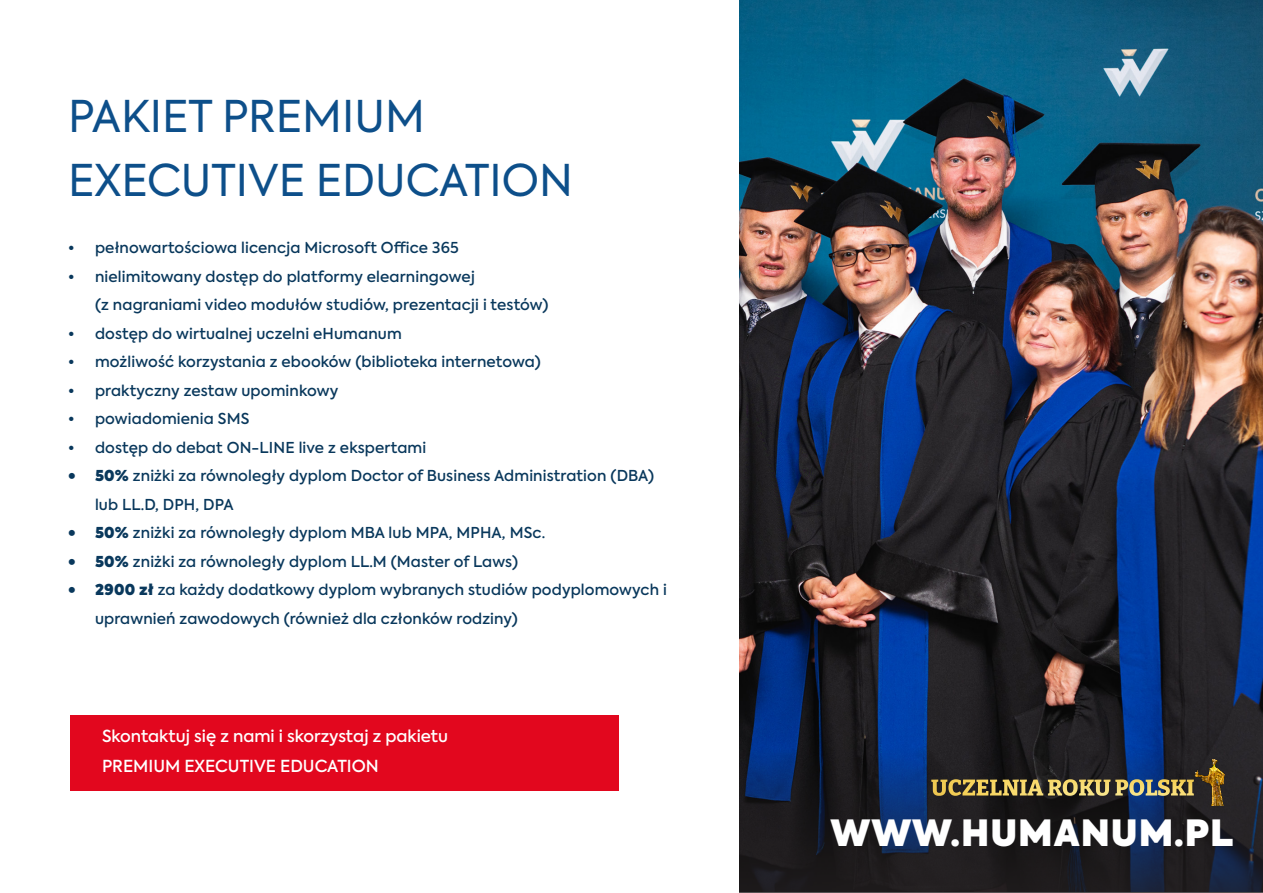
<style>
.page{position:relative;width:1263px;height:893px;background:#fff}
.page>*{position:absolute;margin:0;border:0;box-sizing:border-box;transform-origin:0 0}
.t1{font:43.5px/64.5px "Axiforma";color:#0d4f8a}
.t2{font:800 36px "Axiforma";letter-spacing:.025em;color:#fff}
.t3{font:500 16.5px/30px "Axiforma";color:#fff}
.t4{font:500 15px/28.5px "Axiforma";letter-spacing:.01em;color:#09385c}
.s1{font-weight:800}
</style>
<div class="page">
<div style="left:70px;top:715px;width:549px;height:75px;background:#e2071e"></div>
<img style="left:740px;top:0;width:523px;height:697px">
<svg style="left:740px;top:697px;width:523px;height:196px;background:#1a2133"></svg>
<svg style="left:948px;top:779px;width:222px;height:17px;background:#8a7e4e"></svg>
<img style="left:1195px;top:759px;width:29px;height:47px">
<h1 class="t1" style="left:68px;top:85px;width:506px">PAKIET PREMIUM<br>EXECUTIVE EDUCATION</h1>
<p class="t4" style="left:68px;top:234px;width:392px">• pełnowartościowa licencja Microsoft Office 365</p>
<p class="t4" style="left:95px;top:262px;width:455px;text-indent:-27px">• nielimitowany dostęp do platformy elearningowej<br>(z nagraniami video modułów studiów, prezentacji i testów)</p>
<p class="t4" style="left:68px;top:319px;width:335px">• dostęp do wirtualnej uczelni eHumanum</p>
<p class="t4" style="left:68px;top:348px;width:474px">• możliwość korzystania z ebooków (biblioteka internetowa)</p>
<p class="t4" style="left:68px;top:376px;width:272px">• praktyczny zestaw upominkowy</p>
<p class="t4" style="left:68px;top:405px;width:183px">• powiadomienia SMS</p>
<p class="t4" style="left:68px;top:433px;width:360px">• dostęp do debat ON-LINE live z ekspertami</p>
<p class="t4" style="left:95px;top:462px;width:561px;text-indent:-27px"><span class="s1">• 50%</span> zniżki za równoległy dyplom Doctor of Business Administration (DBA) lub LL.D, DPH, DPA</p>
<p class="t4" style="left:68px;top:519px;width:479px"><span class="s1">• 50%</span> zniżki za równoległy dyplom MBA lub MPA, MPHA, MSc.</p>
<p class="t4" style="left:68px;top:547px;width:451px"><span class="s1">• 50%</span> zniżki za równoległy dyplom LL.M (Master of Laws)</p>
<p class="t4" style="left:95px;top:576px;width:573px;text-indent:-27px"><span class="s1">• 2900 zł</span> za każdy dodatkowy dyplom wybranych studiów podyplomowych i uprawnień zawodowych (również dla członków rodziny)</p>
<p class="t3" style="left:102px;top:721px;width:347px">Skontaktuj się z nami i skorzystaj z pakietu<br>PREMIUM EXECUTIVE EDUCATION</p>
<h2 class="t2" style="left:831px;top:807px;width:404px">WWW.HUMANUM.PL</h2>
</div>
